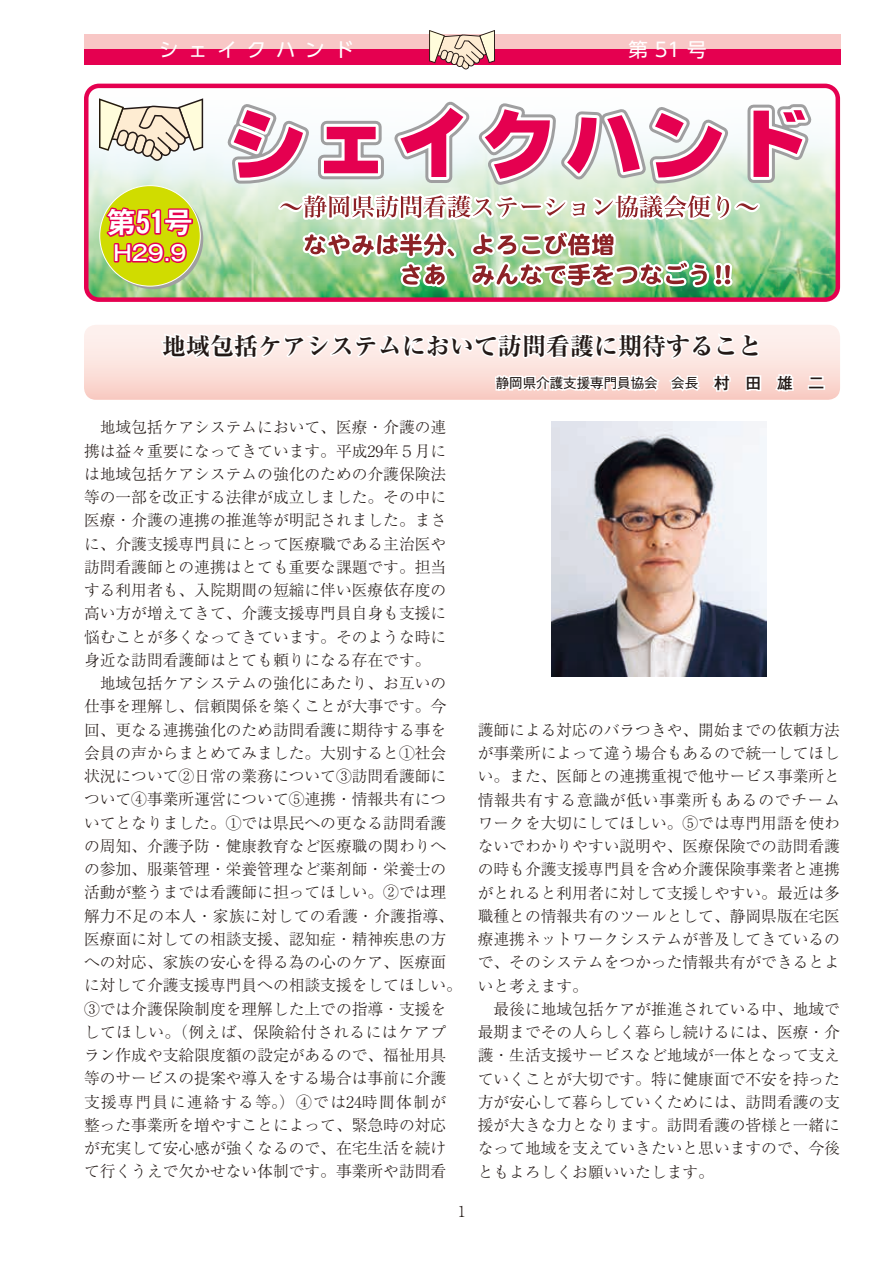
<style>
.page{position:relative;width:893px;height:1263px;background:#fff}
.page>*{position:absolute;margin:0;border:0;box-sizing:border-box;transform-origin:0 0}
.t1{font:700 28.5px "Gothic MB101 Pr 6 De";color:#fff}
.t2{font:700 expanded 24px "Ryumin Pr 6";color:#231916}
.t3{font:500 21px "Gothic MB101 Pr 6";color:#fff}
.t4{font:19.5px "UD Shin Go Pro";letter-spacing:.5em;color:#fff}
.t5{font:300 15.75px/23.2px "Ryumin Pr 6";color:#231916}
.t6{font:300 15px "Ryumin Pr 6";color:#231916}
.t7{font:13.5px "Gothic MB101 Pr 6";color:#231916}
.s1{font-weight:500;font-size:15.75px}
</style>
<div class="page">
<svg style="left:84px;top:325px;width:756px;height:75px"></svg>
<div style="left:809px;top:376px;width:15px;height:5px;border:3px solid #fff"></div>
<div style="left:808px;top:385px;width:17px;height:5px;border:3px solid #fff"></div>
<img style="left:552px;top:421px;width:214px;height:255px">
<div style="left:84px;top:35px;width:756px;height:15px;background:#f8c7c6"></div>
<div style="left:84px;top:50px;width:756px;height:15px;background:#e50050"></div>
<svg style="left:429px;top:30px;width:66px;height:39px"></svg>
<svg style="left:84px;top:83px;width:757px;height:219px"></svg>
<svg style="left:226px;top:83px;width:588px;height:103px"></svg>
<svg style="left:99px;top:98px;width:706px;height:302px"></svg>
<p class="t4" style="left:159px;top:34px;width:196px">シェイクハンド</p>
<p class="t4" style="left:629px;top:34px;width:79px">第51号</p>
<h1 class="t1" style="left:107px;top:199px;width:87px">第51号</h1>
<h3 class="t3" style="left:114px;top:236px;width:74px">H29.9</h3>
<h2 class="t2" style="left:162px;top:327px;width:601px">地域包括ケアシステムにおいて訪問看護に期待すること</h2>
<p class="t7" style="left:496px;top:372px;width:330px">静岡県介護支援専門員協会　会長<span class="s1">　村　田　雄　二</span></p>
<p class="t5" style="left:84px;top:415px;width:380px">　地域包括ケアシステムにおいて、医療・介護の連携は益々重要になってきています。平成29年５月には地域包括ケアシステムの強化のための介護保険法等の一部を改正する法律が成立しました。その中に医療・介護の連携の推進等が明記されました。まさに、介護支援専門員にとって医療職である主治医や訪問看護師との連携はとても重要な課題です。担当する利用者も、入院期間の短縮に伴い医療依存度の高い方が増えてきて、介護支援専門員自身も支援に悩むことが多くなってきています。そのような時に身近な訪問看護師はとても頼りになる存在です。<br>　地域包括ケアシステムの強化にあたり、お互いの仕事を理解し、信頼関係を築くことが大事です。今回、更なる連携強化のため訪問看護に期待する事を会員の声からまとめてみました。大別すると①社会状況について②日常の業務について③訪問看護師について④事業所運営について⑤連携・情報共有についてとなりました。①では県民への更なる訪問看護の周知、介護予防・健康教育など医療職の関わりへの参加、服薬管理・栄養管理など薬剤師・栄養士の活動が整うまでは看護師に担ってほしい。②では理解力不足の本人・家族に対しての看護・介護指導、医療面に対しての相談支援、認知症・精神疾患の方への対応、家族の安心を得る為の心のケア、医療面に対して介護支援専門員への相談支援をしてほしい。<br>③では介護保険制度を理解した上での指導・支援をしてほしい。（例えば、保険給付されるにはケアプラン作成や支給限度額の設定があるので、福祉用具等のサービスの提案や導入をする場合は事前に介護支援専門員に連絡する等。）④では24時間体制が整った事業所を増やすことによって、緊急時の対応が充実して安心感が強くなるので、在宅生活を続けて行くうえで欠かせない体制です。事業所や訪問看</p>
<p class="t6" style="left:458px;top:1200px;width:9px">1</p>
<p class="t5" style="left:478px;top:717px;width:364px">護師による対応のバラつきや、開始までの依頼方法が事業所によって違う場合もあるので統一してほしい。また、医師との連携重視で他サービス事業所と情報共有する意識が低い事業所もあるのでチームワークを大切にしてほしい。⑤では専門用語を使わないでわかりやすい説明や、医療保険での訪問看護の時も介護支援専門員を含め介護保険事業者と連携がとれると利用者に対して支援しやすい。最近は多職種との情報共有のツールとして、静岡県版在宅医療連携ネットワークシステムが普及してきているので、そのシステムをつかった情報共有ができるとよいと考えます。<br>　最後に地域包括ケアが推進されている中、地域で最期までその人らしく暮らし続けるには、医療・介護・生活支援サービスなど地域が一体となって支えていくことが大切です。特に健康面で不安を持った方が安心して暮らしていくためには、訪問看護の支援が大きな力となります。訪問看護の皆様と一緒になって地域を支えていきたいと思いますので、今後ともよろしくお願いいたします。</p>
</div>
